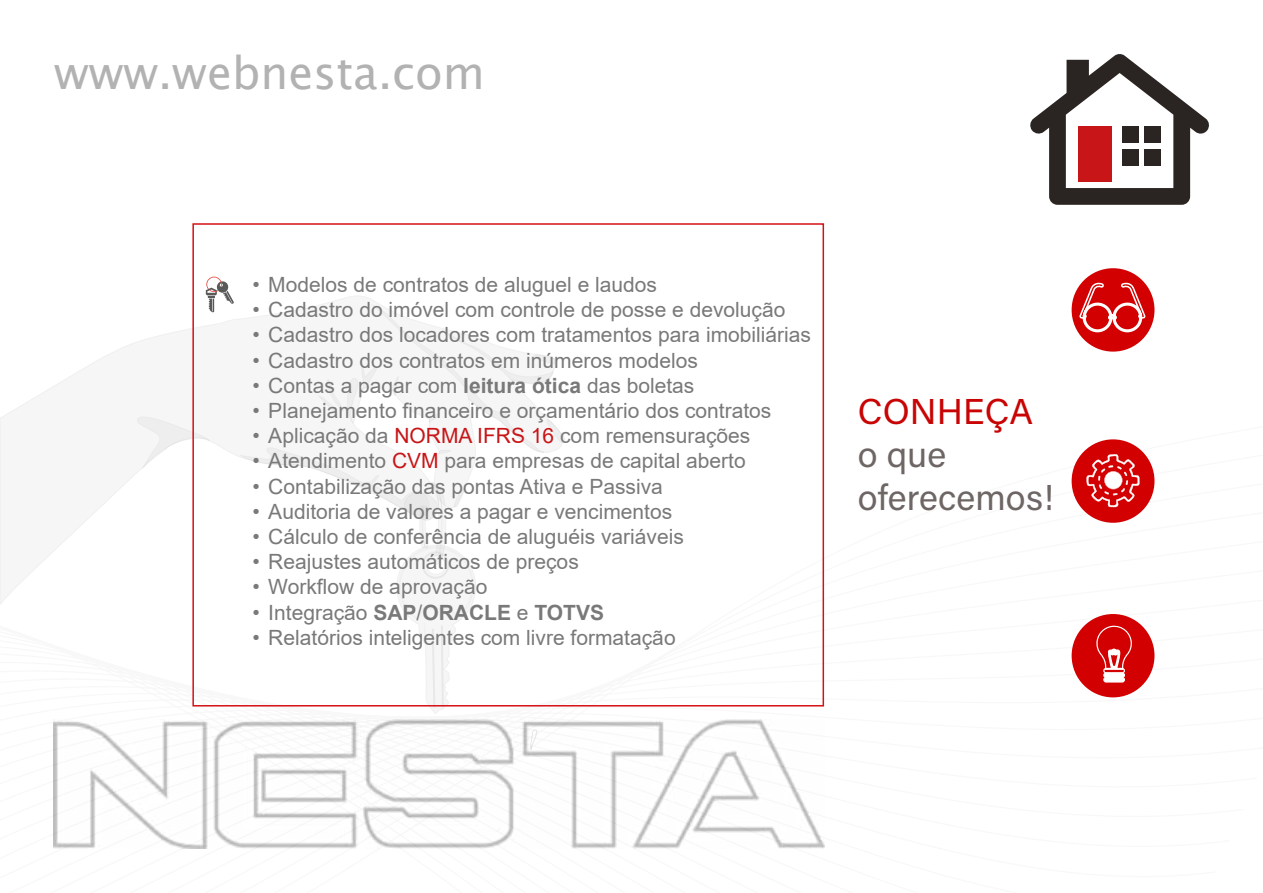
<style>
.page{position:relative;width:1263px;height:893px;background:#fff}
.page>*{position:absolute;margin:0;border:0;box-sizing:border-box;transform-origin:0 0}
.t1{font:45px "Lucida Sans Unicode";color:#b3b2b2}
.t2{font:36px/43.2px "Acumin Variable Concept";color:#6e6664}
.t3{font:36px "Acumin Variable Concept";letter-spacing:.005em;color:#c80504}
.t4{font:21px "Arial";color:#797979}
.t5{font:700 21px "Arial";color:#797979}
.s1{font-weight:700}
.s2{color:#c81517}
.s3{font-weight:400}
</style>
<div class="page">
<svg style="left:1030px;top:54px;width:179px;height:151px"></svg>
<div style="left:1078px;top:126px;width:34px;height:56px;background:#c81517"></div>
<div style="left:1122px;top:126px;width:16px;height:17px;background:#2a2522"></div>
<div style="left:1144px;top:126px;width:17px;height:17px;background:#2a2522"></div>
<div style="left:1122px;top:149px;width:16px;height:16px;background:#2a2522"></div>
<div style="left:1144px;top:149px;width:17px;height:16px;background:#2a2522"></div>
<div style="left:1071px;top:268px;width:83px;height:84px;background:#d30001;border-radius:50%"></div>
<div style="left:1071px;top:439px;width:83px;height:84px;background:#d30001;border-radius:50%"></div>
<div style="left:1071px;top:614px;width:83px;height:83px;background:#d30001;border-radius:50%"></div>
<img style="left:53px;top:720px;width:771px;height:128px">
<svg style="left:136px;top:277px;width:430px;height:437px"></svg>
<svg style="left:1078px;top:280px;width:69px;height:53px"></svg>
<svg style="left:1086px;top:454px;width:54px;height:53px"></svg>
<svg style="left:1096px;top:625px;width:36px;height:44px"></svg>
<div style="left:1103px;top:668px;width:22px;height:5px;border:1px solid #fff;border-radius:2px"></div>
<hr style="left:1104px;top:673px;width:20px;height:4px;background:#fff;border-radius:2px">
<div style="left:1103px;top:672px;width:22px;height:6px;border:1px solid #fff;border-radius:2px"></div>
<div style="left:1104px;top:677px;width:20px;height:5px;background:#fff;border-radius:2px"></div>
<div style="left:1103px;top:677px;width:22px;height:6px;border:1px solid #fff;border-radius:2px"></div>
<h1 class="t1" style="left:54px;top:38px;width:432px">www.webnesta.com</h1>
<p class="t4" style="left:253px;top:270px;width:406px">• Modelos de contratos de aluguel e laudos</p>
<p class="t4" style="left:253px;top:295px;width:534px">• Cadastro do imóvel com controle de posse e devolução</p>
<p class="t4" style="left:253px;top:320px;width:560px">• Cadastro dos locadores com tratamentos para imobiliárias</p>
<p class="t4" style="left:253px;top:346px;width:447px">• Cadastro dos contratos em inúmeros modelos</p>
<p class="t4" style="left:253px;top:371px;width:443px">• Contas a pagar com <span class="s1">leitura ótica</span> das boletas</p>
<p class="t4" style="left:253px;top:396px;width:520px">• Planejamento financeiro e orçamentário dos contratos</p>
<p class="t4" style="left:253px;top:421px;width:499px">• Aplicação da <span class="s2">NORMA IFRS 16</span> com remensurações</p>
<p class="t4" style="left:253px;top:446px;width:495px">• Atendimento <span class="s2">CVM</span> para empresas de capital aberto</p>
<p class="t4" style="left:253px;top:472px;width:412px">• Contabilização das pontas Ativa e Passiva</p>
<p class="t4" style="left:253px;top:497px;width:421px">• Auditoria de valores a pagar e vencimentos</p>
<p class="t4" style="left:253px;top:522px;width:433px">• Cálculo de conferência de aluguéis variáveis</p>
<p class="t4" style="left:253px;top:547px;width:328px">• Reajustes automáticos de preços</p>
<p class="t4" style="left:253px;top:572px;width:236px">• Workflow de aprovação</p>
<p class="t5" style="left:253px;top:597px;width:353px"><span class="s3">• Integração</span> SAP<span class="s3">/</span>ORACLE <span class="s3">e</span> TOTVS</p>
<p class="t4" style="left:253px;top:623px;width:425px">• Relatórios inteligentes com livre formatação</p>
<h2 class="t3" style="left:858px;top:387px;width:177px">CONHEÇA</h2>
<h2 class="t2" style="left:858px;top:432px;width:197px">o que oferecemos!</h2>
</div>
